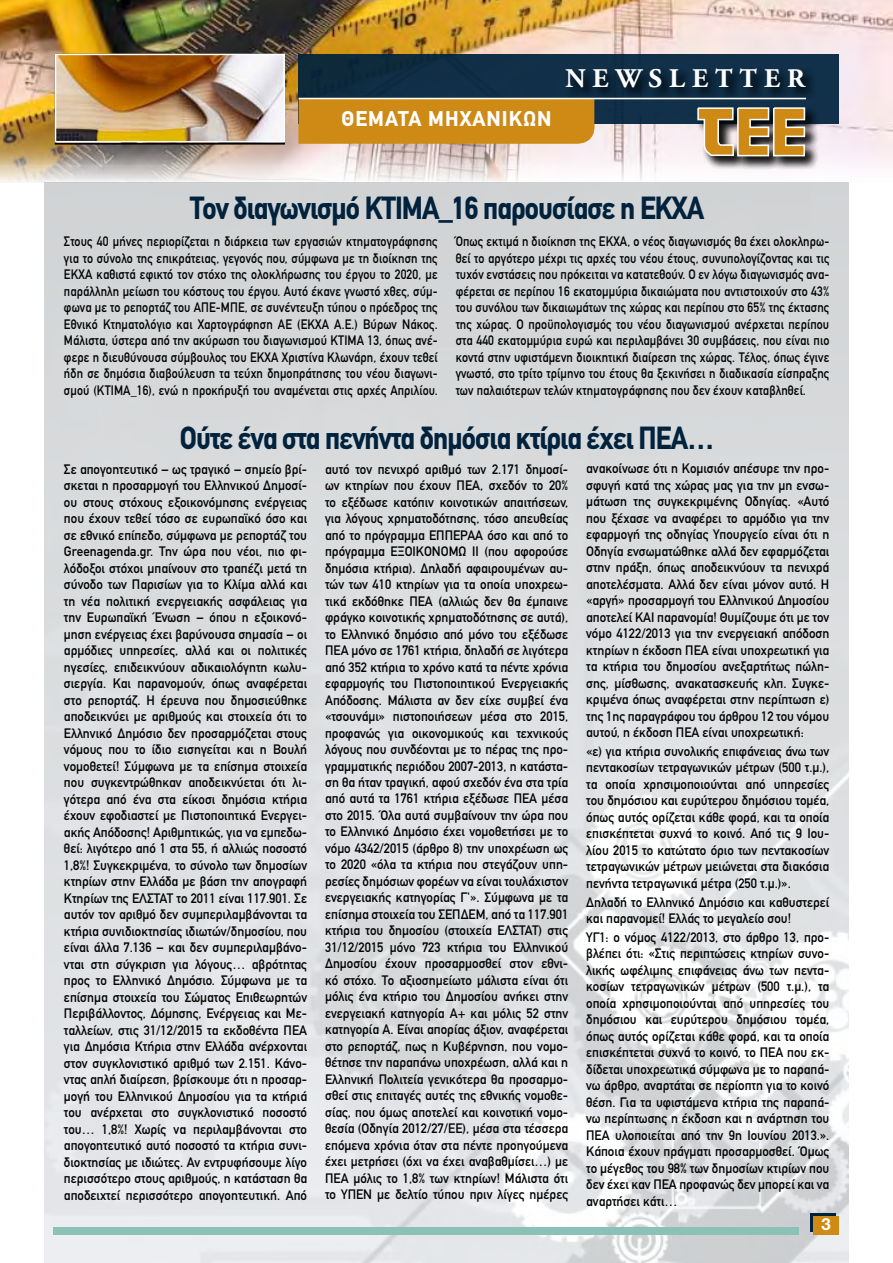
<style>
.page{position:relative;width:893px;height:1263px;background:#fff}
.page>*{position:absolute;margin:0;border:0;box-sizing:border-box;transform-origin:0 0}
.t1{font:700 31.5px "CF Din";letter-spacing:-.03em;color:#00223d;scale:.89 1}
.t2{font:700 27px "CF Garamond";letter-spacing:.26em;color:#fff}
.t3{font:700 21px "CF Din";letter-spacing:.05em;color:#fff}
.t4{font:700 18px "Helvetica Neue Greek";color:#fff}
.t5{font:13.5px/16.5px "CF Din";color:#000;text-align:justify;scale:.96 1}
.t6{font:13.5px/16.5px "CF Din";color:#000;text-align:justify;scale:.89 1}
</style>
<div class="page">
<img style="left:44px;top:183px;width:805px;height:1080px">
<img style="left:0;top:165px;width:849px;height:18px">
<img style="left:0;top:0;width:893px;height:165px">
<div style="left:55px;top:54px;width:230px;height:91px;border:2px solid #000"></div>
<div style="left:299px;top:54px;width:540px;height:69px;background:linear-gradient(to right,#0f2b3f,#12324c)"></div>
<div style="left:565px;top:67px;width:254px;height:35px;background:#000;opacity:.75"></div>
<div style="left:695px;top:105px;width:53px;height:65px;background:#000;opacity:.75"></div>
<div style="left:735px;top:105px;width:48px;height:65px;background:#000;opacity:.75"></div>
<div style="left:771px;top:105px;width:48px;height:65px;background:#000;opacity:.75"></div>
<svg style="left:696px;top:107px;width:110px;height:50px;background:#b49156"></svg>
<img style="left:58px;top:57px;width:224px;height:82px">
<div style="left:55px;top:54px;width:230px;height:88px;border:2px solid #fff"></div>
<div style="left:299px;top:99px;width:297px;height:45px;background:#ce8a14"></div>
<hr style="left:299px;top:98px;width:507px;height:1px;background:#fff">
<div style="left:810px;top:1214px;width:26px;height:18px;background:#00223d"></div>
<div style="left:813px;top:1216px;width:26px;height:18px;background:#ce8a14"></div>
<div style="left:53px;top:1227px;width:746px;height:7px;background:#8cc1b8"></div>
<h3 class="t3" style="left:342px;top:108px;width:211px">ΘΕΜΑΤΑ ΜΗΧΑΝΙΚΩΝ</h3>
<h2 class="t2" style="left:565px;top:65px;width:241px">NEWSLETTER</h2>
<h1 class="t1" style="left:190px;top:191px;width:579px">Τον διαγωνισμό ΚΤΙΜΑ_16 παρουσίασε η ΕΚΧΑ</h1>
<p class="t6" style="left:64px;top:233px;width:421px">Στους 40 μήνες περιορίζεται η διάρκεια των εργασιών κτηματογράφησης για το σύνολο της επικράτειας, γεγονός που, σύμφωνα με τη διοίκηση της ΕΚΧΑ καθιστά εφικτό τον στόχο της ολοκλήρωσης του έργου το 2020, με παράλληλη μείωση του κόστους του έργου. Αυτό έκανε γνωστό χθες, σύμ&shy;φωνα με το ρεπορτάζ του ΑΠΕ-ΜΠΕ, σε συνέντευξη τύπου ο πρόεδρος της Εθνικό Κτηματολόγιο και Χαρτογράφηση ΑΕ (ΕΚΧΑ Α.Ε.) Βύρων Νάκος.<br>Μάλιστα, ύστερα από την ακύρωση του διαγωνισμού ΚΤΙΜΑ</p>
<p class="t6" style="left:64px;top:332px;width:421px;text-indent:304px">13, όπως ανέ&shy;φερε η διευθύνουσα σύμβουλος του ΕΚΧΑ Χριστίνα Κλωνάρη, έχουν τεθεί ήδη σε δημόσια διαβούλευση τα τεύχη δημοπράτησης του νέου διαγωνι&shy;σμού (ΚΤΙΜΑ</p>
<p class="t6" style="left:131px;top:382px;width:346px">_16), ενώ η προκήρυξή του αναμένεται στις αρχές Απριλίου.</p>
<p class="t6" style="left:456px;top:233px;width:421px">Όπως εκτιμά η διοίκηση της ΕΚΧΑ, ο νέος διαγωνισμός θα έχει ολοκληρω&shy;θεί το αργότερο μέχρι τις αρχές του νέου έτους, συνυπολογίζοντας και τις τυχόν ενστάσεις που πρόκειται να κατατεθούν. Ο εν λόγω διαγωνισμός ανα&shy;φέρεται σε περίπου 16 εκατομμύρια δικαιώματα που αντιστοιχούν στο 43% του συνόλου των δικαιωμάτων της χώρας και περίπου στο 65% της έκτασης της χώρας. Ο προϋπολογισμός του νέου διαγωνισμού ανέρχεται περίπου στα 440 εκατομμύρια ευρώ και περιλαμβάνει 30 συμβάσεις, που είναι πιο κοντά στην υφιστάμενη διοικητική διαίρεση της χώρας. Τέλος, όπως έγινε γνωστό, στο τρίτο τρίμηνο του έτους θα ξεκινήσει η διαδικασία είσπραξης των παλαιότερων τελών κτηματογράφησης που δεν έχουν καταβληθεί.</p>
<h1 class="t1" style="left:180px;top:421px;width:603px">Ούτε ένα στα πενήντα δημόσια κτίρια έχει ΠΕΑ…</h1>
<p class="t5" style="left:64px;top:461px;width:255px">Σε απογοητευτικό – ως τραγικό – σημείο βρί&shy;σκεται η προσαρμογή του Ελληνικού Δημοσί&shy;ου στους στόχους εξοικονόμησης ενέργειας που έχουν τεθεί τόσο σε ευρωπαϊκό όσο και σε εθνικό επίπεδο, σύμφωνα με ρεπορτάζ του Greenagenda.gr. Την ώρα που νέοι, πιο φι&shy;λόδοξοι στόχοι μπαίνουν στο τραπέζι μετά τη σύνοδο των Παρισίων για το Κλίμα αλλά και τη νέα πολιτική ενεργειακής ασφάλειας για την Ευρωπαϊκή Ένωση – όπου η εξοικονό&shy;μηση ενέργειας έχει βαρύνουσα σημασία – οι αρμόδιες υπηρεσίες, αλλά και οι πολιτικές ηγεσίες, επιδεικνύουν αδικαιολόγητη κωλυ&shy;σιεργία. Και παρανομούν, όπως αναφέρεται στο ρεπορτάζ. Η έρευνα που δημοσιεύθηκε αποδεικνύει με αριθμούς και στοιχεία ότι το Ελληνικό Δημόσιο δεν προσαρμόζεται στους νόμους που το ίδιο εισηγείται και η Βουλή νομοθετεί! Σύμφωνα με τα επίσημα στοιχεία που συγκεντρώθηκαν αποδεικνύεται ότι λι&shy;γότερα από ένα στα είκοσι δημόσια κτήρια έχουν εφοδιαστεί με Πιστοποιητικά Ενεργει&shy;ακής Απόδοσης! Αριθμητικώς, για να εμπεδω&shy;θεί: λιγότερο από 1 στα 55, ή αλλιώς ποσοστό 1,8%! Συγκεκριμένα, το σύνολο των δημοσίων κτηρίων στην Ελλάδα με βάση την απογραφή Κτηρίων της ΕΛΣΤΑΤ</p>
<p class="t5" style="left:64px;top:890px;width:255px;text-align:left;text-indent:113px">το 2011 είναι 117.901. Σε αυτόν τον αριθμό δεν συμπεριλαμβάνονται τα κτήρια συνιδιοκτησίας ιδιωτών/δημοσίου, που είναι άλλα 7.136 – και δεν συμπεριλαμβάνο&shy;νται στη σύγκριση για λόγους… αβρότητας προς το Ελληνικό Δημόσιο. Σύμφωνα με τα επίσημα στοιχεία του Σώματος Επιθεωρητών Περιβάλλοντος, Δόμησης, Ενέργειας και Με&shy;ταλλείων, στις 31/12/2015 τα εκδοθέντα ΠΕΑ για Δημόσια Κτήρια στην Ελλάδα ανέρχονται στον συγκλονιστικό αριθμό των 2.151. Κάνο&shy;ντας απλή διαίρεση, βρίσκουμε ότι η προσαρ&shy;μογή του Ελληνικού Δημοσίου για τα κτήριά του ανέρχεται στο συγκλονιστικό ποσοστό του… 1,8%! Χωρίς να περιλαμβάνονται στο απογοητευτικό αυτό ποσοστό τα κτήρια συνι&shy;διοκτησίας με ιδιώτες. Αν εντρυφήσουμε λίγο περισσότερο στους αριθμούς, η κατάσταση θα αποδειχτεί περισσότερο απογοητευτική. Από</p>
<p class="t5" style="left:325px;top:461px;width:255px">αυτό τον πενιχρό αριθμό των 2.171 δημοσί&shy;ων κτηρίων που έχουν ΠΕΑ, σχεδόν το 20% το εξέδωσε κατόπιν κοινοτικών απαιτήσεων, για λόγους χρηματοδότησης, τόσο απευθείας από το πρόγραμμα ΕΠΠΕΡΑΑ</p>
<p class="t5" style="left:487px;top:527px;width:86px">όσο και από το</p>
<p class="t5" style="left:325px;top:543px;width:255px;text-indent:133px">Ω ΙΙ (που αφορούσε δημόσια κτήρια). Δηλαδή αφαιρουμένων αυ&shy;τών των 410 κτηρίων για τα οποία υποχρεω&shy;τικά εκδόθηκε ΠΕΑ</p>
<p class="t5" style="left:325px;top:543px;width:77px">πρόγραμμα ΕΞΟΙΚΟΝΟΜ</p>
<p class="t5" style="left:325px;top:593px;width:255px;text-indent:113px">(αλλιώς δεν θα έμπαινε φράγκο κοινοτικής χρηματοδότησης σε αυτά), το Ελληνικό δημόσιο από μόνο του εξέδωσε ΠΕΑ</p>
<p class="t5" style="left:325px;top:642px;width:255px;text-indent:26px">μόνο σε 1761 κτήρια, δηλαδή σε λιγότερα από 352 κτήρια το χρόνο κατά τα πέντε χρόνια εφαρμογής του Πιστοποιητικού Ενεργειακής Απόδοσης. Μάλιστα αν δεν είχε συμβεί ένα «τσουνάμι» πιστοποιήσεων μέσα στο 2015, προφανώς για οικονομικούς και τεχνικούς λόγους που συνδέονται με το πέρας της προ&shy;γραμματικής περιόδου 2007-2013, η κατάστα&shy;ση θα ήταν τραγική, αφού σχεδόν ένα στα τρία από αυτά τα 1761 κτήρια εξέδωσε ΠΕΑ</p>
<p class="t5" style="left:325px;top:791px;width:255px;text-indent:216px">μέσα στο 2015. Όλα αυτά συμβαίνουν την ώρα που το Ελληνικό Δημόσιο έχει νομοθετήσει με το νόμο 4342/2015 (άρθρο 8) την υποχρέωση ως το 2020 «όλα τα κτήρια που στεγάζουν υπη&shy;ρεσίες δημόσιων φορέων να είναι τουλάχιστον ενεργειακής κατηγορίας Γ'». Σύμφωνα με τα επίσημα στοιχεία του ΣΕΠΔΕΜ , από τα 117.901 κτήρια του δημοσίου (στοιχεία ΕΛΣΤΑΤ</p>
<p class="t5" style="left:325px;top:923px;width:255px;text-indent:213px">) στις 31/12/2015 μόνο 723 κτήρια του Ελληνικού Δημοσίου έχουν προσαρμοσθεί στον εθνι&shy;κό στόχο. Το αξιοσημείωτο μάλιστα είναι ότι μόλις ένα κτήριο του Δημοσίου ανήκει στην ενεργειακή κατηγορία Α+ και μόλις 52 στην κατηγορία Α. Είναι απορίας άξιον, αναφέρεται στο ρεπορτάζ, πως η Κυβέρνηση, που νομο&shy;θέτησε την παραπάνω υποχρέωση, αλλά και η Ελληνική Πολιτεία γενικότερα θα προσαρμο&shy;σθεί στις επιταγές αυτές της εθνικής νομοθε&shy;σίας, που όμως αποτελεί και κοινοτική νομο&shy;θεσία (Οδηγία 2012/27/ΕΕ), μέσα στα τέσσερα επόμενα χρόνια όταν στα πέντε προηγούμενα έχει μετρήσει (όχι να έχει αναβαθμίσει…) με ΠΕΑ</p>
<p class="t5" style="left:353px;top:1170px;width:225px">μόλις το 1,8% των κτηρίων! Μάλιστα ότι</p>
<p class="t5" style="left:325px;top:1187px;width:26px">το ΥΠΕΝ</p>
<p class="t5" style="left:377px;top:1187px;width:200px">με δελτίο τύπου πριν λίγες ημέρες</p>
<p class="t5" style="left:586px;top:461px;width:255px;text-align:left">ανακοίνωσε ότι η Κομισιόν απέσυρε την προ&shy;σφυγή κατά της χώρας μας για την μη ενσω&shy;μάτωση της συγκεκριμένης Οδηγίας. «Αυτό που ξέχασε να αναφέρει το αρμόδιο για την εφαρμογή της οδηγίας Υπουργείο είναι ότι η Οδηγία ενσωματώθηκε αλλά δεν εφαρμόζεται στην πράξη, όπως αποδεικνύουν τα πενιχρά αποτελέσματα. Αλλά δεν είναι μόνον αυτό. Η «αργή» προσαρμογή του Ελληνικού Δημοσίου αποτελεί ΚΑΙ παρανομία! Θυμίζουμε ότι με τον νόμο 4122/2013 για την ενεργειακή απόδοση κτηρίων η έκδοση ΠΕΑ</p>
<p class="t5" style="left:586px;top:642px;width:255px;text-indent:126px">είναι υποχρεωτική για τα κτήρια του δημοσίου ανεξαρτήτως πώλη&shy;σης, μίσθωσης, ανακατασκευής κλπ. Συγκε&shy;κριμένα όπως αναφέρεται στην περίπτωση ε) της 1ης παραγράφου του άρθρου 12 του νόμου αυτού, η έκδοση ΠΕΑ</p>
<p class="t5" style="left:586px;top:723px;width:255px;line-height:18.6px;text-indent:116px">είναι υποχρεωτική:<br>«ε) για κτήρια συνολικής επιφάνειας άνω των</p>
<p class="t5" style="left:586px;top:760px;width:255px">πεντακοσίων τετραγωνικών μέτρων (500 τ.μ.), τα οποία χρησιμοποιούνται από υπηρεσίες του δημόσιου και ευρύτερου δημόσιου τομέα, όπως αυτός ορίζεται κάθε φορά, και τα οποία επισκέπτεται συχνά το κοινό. Από τις 9 Ιου&shy;λίου 2015 το κατώτατο όριο των πεντακοσίων τετραγωνικών μέτρων μειώνεται στα διακόσια πενήντα τετραγωνικά μέτρα (250 τ.μ.)».</p>
<p class="t5" style="left:586px;top:894px;width:255px">Δηλαδή το Ελληνικό Δημόσιο και καθυστερεί και παρανομεί! Ελλάς το μεγαλείο σου!</p>
<p class="t5" style="left:586px;top:929px;width:255px">ΥΓ1: ο νόμος 4122/2013, στο άρθρο 13, προ&shy;βλέπει ότι: «Στις περιπτώσεις κτηρίων συνο&shy;λικής ωφέλιμης επιφάνειας άνω των πεντα&shy;κοσίων τετραγωνικών μέτρων (500 τ.μ.), τα οποία χρησιμοποιούνται από υπηρεσίες του δημόσιου και ευρύτερου δημόσιου τομέα, όπως αυτός ορίζεται κάθε φορά, και τα οποία επισκέπτεται συχνά το κοινό, το ΠΕΑ</p>
<p class="t5" style="left:586px;top:1044px;width:255px;text-indent:201px">που εκ&shy;δίδεται υποχρεωτικά σύμφωνα με το παραπά&shy;νω άρθρο, αναρτάται σε περίοπτη για το κοινό θέση. Για τα υφιστάμενα κτήρια της παραπά&shy;νω περίπτωσης η έκδοση και η ανάρτηση του ΠΕΑ</p>
<p class="t5" style="left:586px;top:1127px;width:255px;text-indent:29px">υλοποιείται από την 9η Ιουνίου 2013.».<br>Κάποια έχουν πράγματι προσαρμοσθεί. Όμως το μέγεθος του 98% των δημοσίων κτιρίων που δεν έχει καν ΠΕΑ</p>
<p class="t5" style="left:679px;top:1176px;width:158px">προφανώς δεν μπορεί και να</p>
<p class="t5" style="left:586px;top:1193px;width:97px">αναρτήσει κάτι…</p>
<h3 class="t4" style="left:821px;top:1215px;width:11px">3</h3>
</div>
